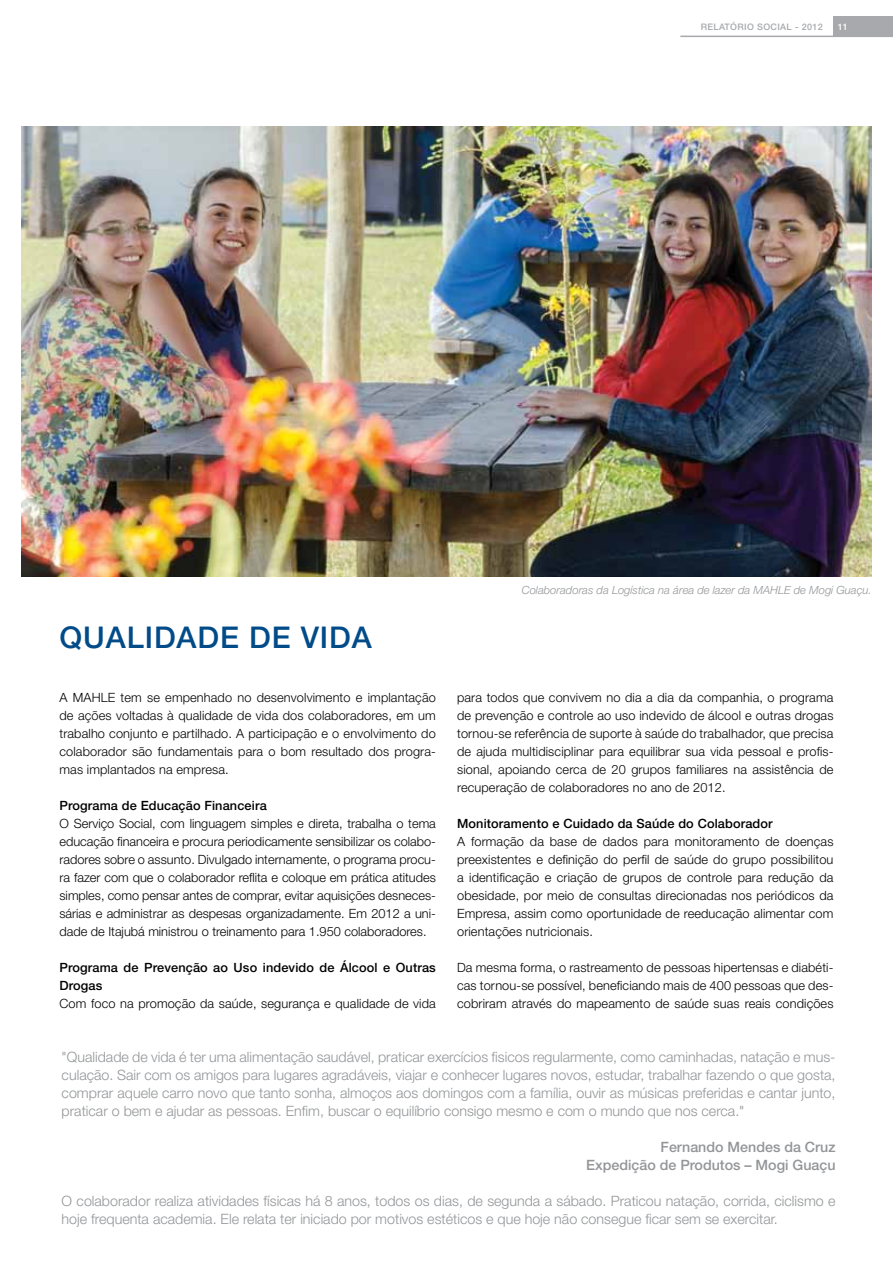
<style>
.page{position:relative;width:893px;height:1263px;background:#fff}
.page>*{position:absolute;margin:0;border:0;box-sizing:border-box;transform-origin:0 0}
.t1{font:500 30px "Helvetica Neue LT";color:#004b88}
.t2{font:300 14.25px/18px "Helvetica Neue LT";color:#939598;text-align:justify}
.t3{font:500 14.25px/18px "Helvetica Neue LT";color:#939598;text-align:right}
.t4{font:300 12.75px/18px "Helvetica Neue LT";letter-spacing:.01em;color:#000;text-align:justify}
.t5{font:500 12.75px/18px "Helvetica Neue LT";letter-spacing:.01em;color:#000}
.t6{font:italic 300 11.25px "Helvetica Neue LT Std";color:#939598}
.t7{font:500 9px "Helvetica Neue LT";letter-spacing:.04em;color:#a7a9ac}
.t8{font:500 9px "Helvetica Neue LT";color:#fff}
</style>
<div class="page">
<div style="left:833px;top:16px;width:60px;height:20px;background:#a7a9ac"></div>
<hr style="left:680px;top:36px;width:213px;height:1px;background:#a7a9ac">
<img style="left:21px;top:126px;width:851px;height:450px">
<p class="t7" style="left:701px;top:21px;width:123px">Relatório Social - 2012</p>
<p class="t8" style="left:838px;top:21px;width:12px">11</p>
<h1 class="t1" style="left:60px;top:619px;width:67px">QUALIDADE</h1>
<h1 class="t1" style="left:249px;top:619px;width:89px">DE VIDA</h1>
<p class="t4" style="left:60px;top:688px;width:23px">A MAHLE</p>
<p class="t4" style="left:60px;top:688px;width:378px;text-indent:61px">tem se empenhado no desenvolvimento e implantação de ações voltadas à qualidade de vida dos colaboradores, em um trabalho conjunto e partilhado. A participação e o envolvimento do colaborador são fundamentais para o bom resultado dos progra&shy;mas implantados na empresa.</p>
<p class="t5" style="left:60px;top:796px;width:209px">Programa de Educação Financeira</p>
<p class="t4" style="left:60px;top:814px;width:378px">O Serviço Social, com linguagem simples e direta, trabalha o tema educação financeira e procura periodicamente sensibilizar os colabo&shy;radores sobre o assunto. Divulgado internamente, o programa procu&shy;ra fazer com que o colaborador reflita e coloque em prática atitudes simples, como pensar antes de comprar, evitar aquisições desneces&shy;sárias e administrar as despesas organizadamente. Em 2012 a uni&shy;dade de Itajubá ministrou o treinamento para 1.950 colaboradores.</p>
<p class="t5" style="left:60px;top:958px;width:378px">Programa de Prevenção ao Uso indevido de Álcool e Outras<br>Drogas</p>
<p class="t4" style="left:60px;top:994px;width:378px">Com foco na promoção da saúde, segurança e qualidade de vida</p>
<p class="t6" style="left:522px;top:583px;width:351px">Colaboradoras da Logística na área de lazer da MAHLE de Mogi Guaçu.</p>
<p class="t4" style="left:457px;top:688px;width:378px">para todos que convivem no dia a dia da companhia, o programa de prevenção e controle ao uso indevido de álcool e outras drogas tornou-se referência de suporte à saúde do trabalhador, que precisa de ajuda multidisciplinar para equilibrar sua vida pessoal e profis&shy;sional, apoiando cerca de 20 grupos familiares na assistência de recuperação de colaboradores no ano de 2012.</p>
<p class="t5" style="left:457px;top:814px;width:317px">Monitoramento e Cuidado da Saúde do Colaborador</p>
<p class="t4" style="left:457px;top:832px;width:378px">A formação da base de dados para monitoramento de doenças preexistentes e definição do perfil de saúde do grupo possibilitou a identificação e criação de grupos de controle para redução da obesidade, por meio de consultas direcionadas nos periódicos da Empresa, assim como oportunidade de reeducação alimentar com orientações nutricionais.</p>
<p class="t4" style="left:457px;top:958px;width:378px">Da mesma forma, o rastreamento de pessoas hipertensas e diabéti&shy;cas tornou-se possível, beneficiando mais de 400 pessoas que des&shy;cobriram através do mapeamento de saúde suas reais condições</p>
<p class="t2" style="left:62px;top:1048px;width:775px">"Qualidade de vida é ter uma alimentação saudável, praticar exercícios fisicos regularmente, como caminhadas, natação e mus&shy;culação. Sair com os amigos para lugares agradáveis, viajar e conhecer lugares novos, estudar, trabalhar fazendo o que gosta, comprar aquele carro novo que tanto sonha, almoços aos domingos com a família, ouvir as músicas preferidas e cantar junto, praticar o bem e ajudar as pessoas. Enfim, buscar o equilíbrio consigo mesmo e com o mundo que nos cerca."</p>
<p class="t3" style="left:586px;top:1138px;width:251px">Fernando Mendes da Cruz<br>Expedição de Produtos – Mogi Guaçu</p>
<p class="t2" style="left:62px;top:1192px;width:775px">O colaborador realiza atividades físicas há 8 anos, todos os dias, de segunda a sábado. Praticou natação, corrida, ciclismo e hoje frequenta academia. Ele relata ter iniciado por motivos estéticos e que hoje não consegue ficar sem se exercitar.</p>
</div>
